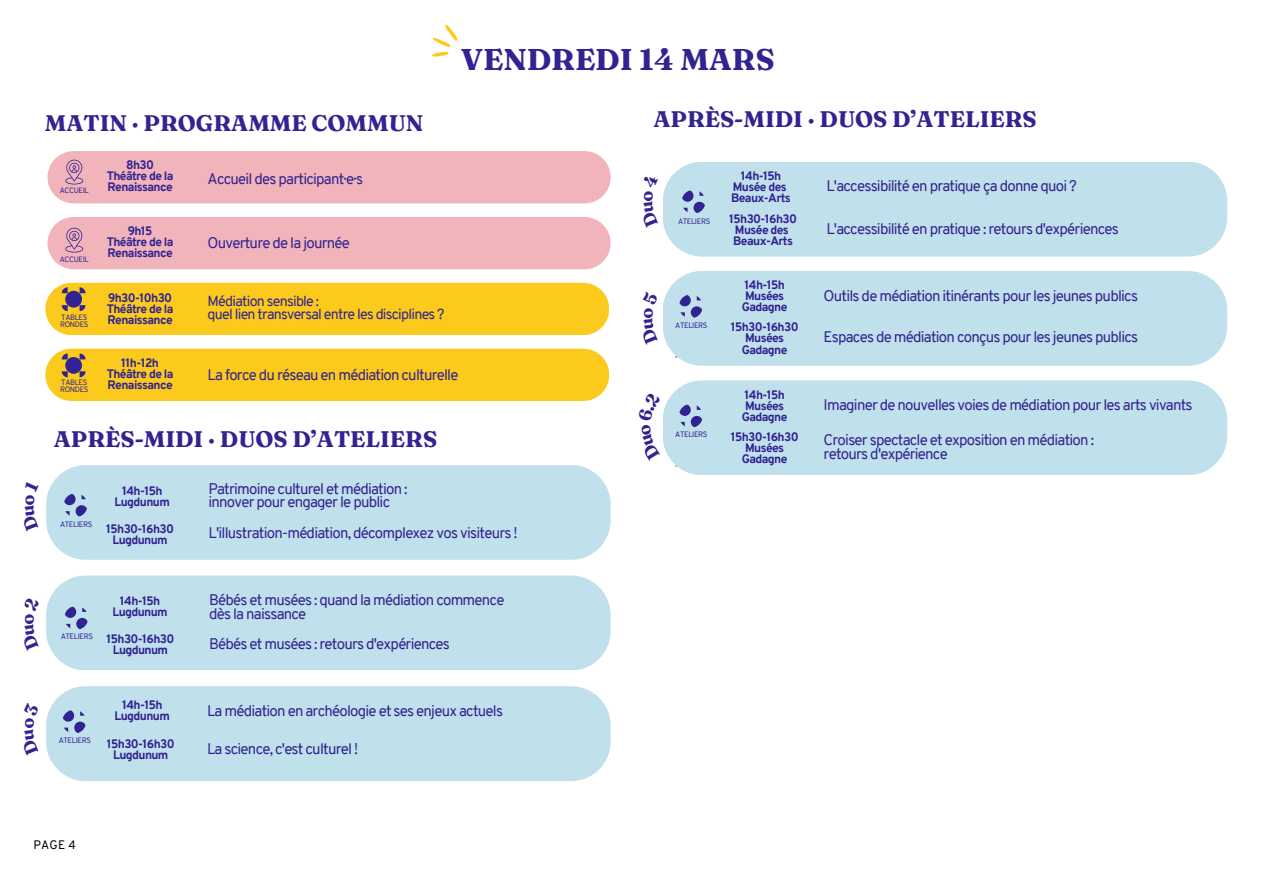
<style>
.page{position:relative;width:1263px;height:894px;background:#fff}
.page>*{position:absolute;margin:0;border:0;box-sizing:border-box;transform-origin:0 0}
.t1{font:700 30px "Fraunces 9 pt";color:#322392}
.t2{font:700 22.5px "Fraunces 9 pt";color:#322392}
.t3{font:15px/13.5px "Overpass";letter-spacing:-.05em;color:#322392}
.t4{font:14.25px "Overpass";letter-spacing:-.05em;color:#322392}
.t5{font:800 12px/10.9px "Overpass";letter-spacing:-.05em;color:#322392;text-align:center}
.t6{font:12px "Overpass";color:#000}
.t7{font:7.65px/7.1px "Overpass";letter-spacing:-.05em;color:#322392}
</style>
<div class="page">
<div style="left:45px;top:283px;width:564px;height:52px;background:#fbca1c"></div>
<div style="left:65px;top:291px;width:17px;height:16px;background:#322392;border-radius:50%"></div>
<div style="left:45px;top:348px;width:564px;height:53px;background:#fbca1c"></div>
<div style="left:65px;top:357px;width:17px;height:16px;background:#322392;border-radius:50%"></div>
<div style="left:48px;top:151px;width:563px;height:52px;background:#f1b4bb"></div>
<div style="left:48px;top:217px;width:563px;height:52px;background:#f1b4bb"></div>
<svg style="left:432px;top:24px;width:26px;height:33px"></svg>
<div style="left:46px;top:465px;width:564px;height:94px;background:#c0e0eb;border-radius:39px"></div>
<svg style="left:65px;top:511px;width:5px;height:5px"></svg>
<svg style="left:64px;top:493px;width:12px;height:12px"></svg>
<div style="left:76px;top:505px;width:11px;height:11px;background:#322392;border-radius:50%"></div>
<div style="left:46px;top:575px;width:565px;height:95px;background:#c0e0eb;border-radius:39px"></div>
<svg style="left:66px;top:623px;width:4px;height:5px"></svg>
<svg style="left:64px;top:605px;width:12px;height:12px"></svg>
<svg style="left:76px;top:617px;width:12px;height:12px"></svg>
<div style="left:46px;top:686px;width:565px;height:94px;background:#c0e0eb;border-radius:39px"></div>
<svg style="left:63px;top:727px;width:5px;height:5px"></svg>
<svg style="left:62px;top:709px;width:12px;height:12px"></svg>
<svg style="left:74px;top:721px;width:12px;height:12px"></svg>
<svg style="left:80px;top:711px;width:4px;height:4px"></svg>
<div style="left:663px;top:162px;width:564px;height:94px;background:#c0e0eb;border-radius:39px"></div>
<svg style="left:682px;top:190px;width:11px;height:12px"></svg>
<svg style="left:693px;top:202px;width:12px;height:11px"></svg>
<svg style="left:699px;top:191px;width:5px;height:5px"></svg>
<div style="left:663px;top:271px;width:564px;height:94px;background:#c0e0eb;border-radius:39px"></div>
<svg style="left:680px;top:312px;width:5px;height:5px"></svg>
<svg style="left:679px;top:294px;width:12px;height:12px"></svg>
<svg style="left:691px;top:306px;width:11px;height:12px"></svg>
<div style="left:663px;top:380px;width:564px;height:95px;background:#c0e0eb;border-radius:39px"></div>
<svg style="left:680px;top:422px;width:5px;height:5px"></svg>
<svg style="left:679px;top:404px;width:12px;height:12px"></svg>
<div style="left:691px;top:416px;width:11px;height:11px;background:#322392;border-radius:50%"></div>
<svg style="left:697px;top:405px;width:4px;height:5px"></svg>
<p class="t2" style="left:45px;top:109px;width:380px">MATIN · PROGRAMME COMMUN</p>
<h6 class="t5" style="left:107px;top:161px;width:68px">8h30<br>Théâtre de la<br>Renaissance</h6>
<h4 class="t3" style="left:208px;top:173px;width:157px">Accueil des participant·e·s</h4>
<p class="t7" style="left:60px;top:187px;width:30px">ACCUEIL</p>
<p class="t7" style="left:60px;top:256px;width:30px">ACCUEIL</p>
<h6 class="t5" style="left:107px;top:227px;width:68px">9h15<br>Théâtre de la<br>Renaissance</h6>
<h4 class="t3" style="left:208px;top:238px;width:144px">Ouverture de la journée</h4>
<p class="t1" style="left:461px;top:41px;width:315px">VENDREDI 14 MARS</p>
<p class="t2" style="left:653px;top:105px;width:385px">APRÈS-MIDI · DUOS D’ATELIERS</p>
<p class="t7" style="left:678px;top:218px;width:34px">ATELIERS</p>
<p class="t5" style="left:731px;top:172px;width:61px">14h-15h<br>Musée des<br>Beaux-Arts</p>
<p class="t5" style="left:729px;top:215px;width:69px">15h30-16h30<br>Musée des<br>Beaux-Arts</p>
<p class="t3" style="left:826px;top:180px;width:252px">L'accessibilité en pratique ça donne quoi ?</p>
<p class="t3" style="left:826px;top:223px;width:294px">L'accessibilité en pratique : retours d'expériences</p>
<h1 class="t7" style="left:60px;top:314px;width:30px">TABLES<br>RONDES</h1>
<h6 class="t7" style="left:60px;top:379px;width:30px">TABLES<br>RONDES</h6>
<p class="t5" style="left:107px;top:293px;width:68px;text-align:justify">9h30-10h30<br>Théâtre de la Renaissance</p>
<p class="t5" style="left:107px;top:358px;width:68px">11h-12h<br>Théâtre de la<br>Renaissance</p>
<h2 class="t4" style="left:208px;top:295px;width:113px">Médiation sensible :</h2>
<p class="t4" style="left:208px;top:308px;width:238px">quel lien transversal entre les disciplines ?</p>
<h4 class="t3" style="left:208px;top:369px;width:252px">La force du réseau en médiation culturelle</h4>
<h6 class="t2" style="left:54px;top:425px;width:385px">APRÈS-MIDI · DUOS D’ATELIERS</h6>
<h6 class="t3" style="left:208px;top:483px;width:201px">Patrimoine culturel et médiation :</h6>
<h4 class="t3" style="left:208px;top:496px;width:183px">innover pour engager le public</h4>
<h3 class="t3" style="left:208px;top:527px;width:311px">L'illustration-médiation, décomplexez vos visiteurs !</h3>
<p class="t5" style="left:115px;top:486px;width:57px">14h-15h<br>Lugdunum</p>
<p class="t5" style="left:106px;top:524px;width:69px">15h30-16h30<br>Lugdunum</p>
<p class="t7" style="left:60px;top:521px;width:34px">ATELIERS</p>
<h4 class="t7" style="left:61px;top:633px;width:34px">ATELIERS</h4>
<h6 class="t5" style="left:112px;top:596px;width:57px">14h-15h<br>Lugdunum</h6>
<h4 class="t5" style="left:107px;top:634px;width:69px">15h30-16h30<br>Lugdunum</h4>
<h3 class="t7" style="left:59px;top:737px;width:34px">ATELIERS</h3>
<h6 class="t5" style="left:115px;top:700px;width:57px">14h-15h<br>Lugdunum</h6>
<h4 class="t5" style="left:107px;top:739px;width:69px">15h30-16h30<br>Lugdunum</h4>
<p class="t6" style="left:33px;top:840px;width:44px">PAGE 4</p>
<p class="t3" style="left:209px;top:594px;width:297px">Bébés et musées : quand la médiation commence</p>
<p class="t3" style="left:209px;top:608px;width:99px">dès la naissance</p>
<h6 class="t3" style="left:209px;top:638px;width:242px">Bébés et musées : retours d'expériences</h6>
<h4 class="t3" style="left:207px;top:705px;width:298px">La médiation en archéologie et ses enjeux actuels</h4>
<p class="t3" style="left:207px;top:743px;width:153px">La science, c'est culturel !</p>
<p class="t7" style="left:675px;top:322px;width:34px">ATELIERS</p>
<p class="t7" style="left:675px;top:432px;width:34px">ATELIERS</p>
<p class="t5" style="left:742px;top:280px;width:47px;text-align:left">14h-15h<br>Musées<br>Gadagne</p>
<p class="t5" style="left:731px;top:323px;width:69px">15h30-16h30<br>Musées<br>Gadagne</p>
<p class="t5" style="left:742px;top:390px;width:47px;text-align:left">14h-15h<br>Musées<br>Gadagne</p>
<p class="t5" style="left:731px;top:432px;width:69px">15h30-16h30<br>Musées<br>Gadagne</p>
<p class="t3" style="left:824px;top:290px;width:316px">Outils de médiation itinérants pour les jeunes publics</p>
<p class="t3" style="left:824px;top:331px;width:316px">Espaces de médiation conçus pour les jeunes publics</p>
<p class="t3" style="left:824px;top:400px;width:371px">Imaginer de nouvelles voies de médiation pour les arts vivants</p>
<p class="t3" style="left:824px;top:434px;width:272px">Croiser spectacle et exposition en médiation : retours d'expérience</p>
</div>
